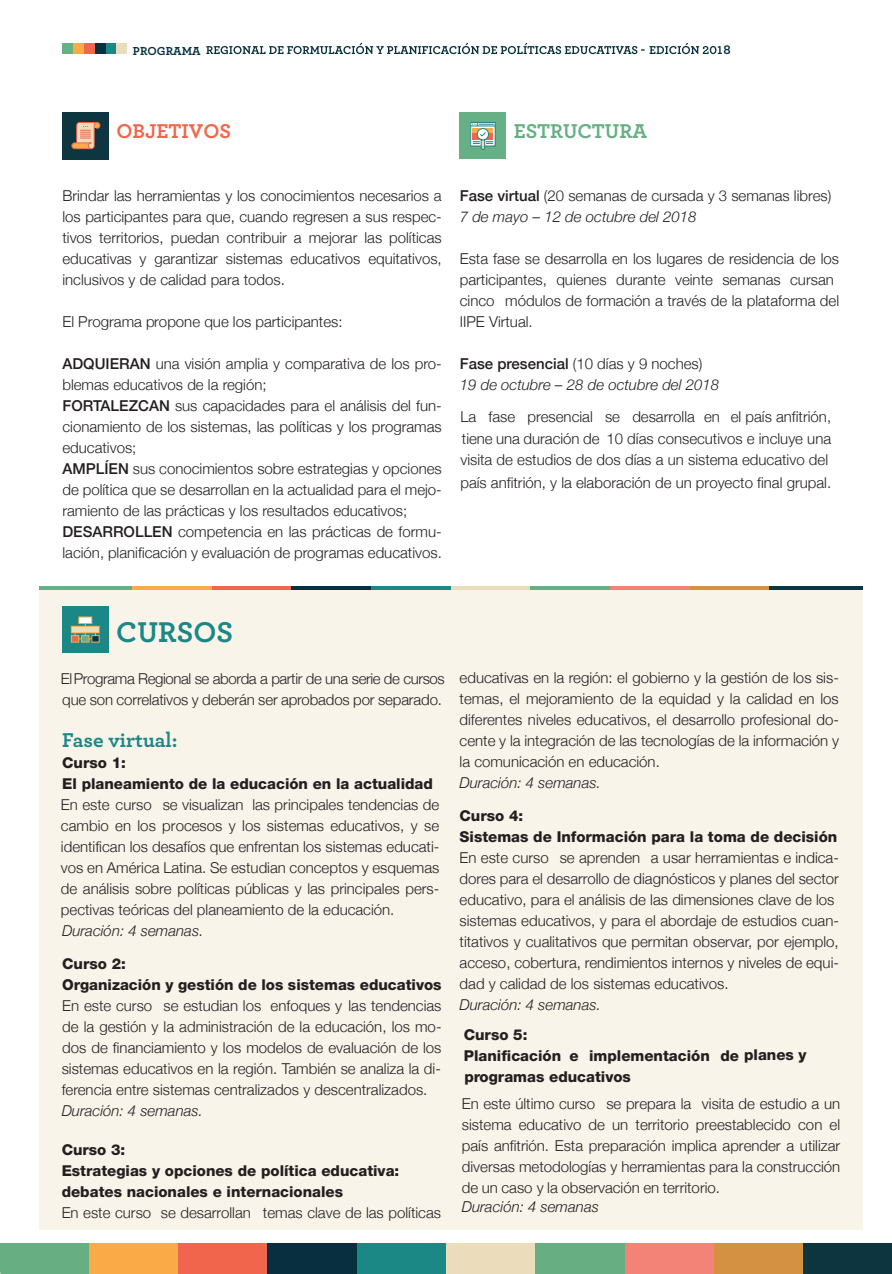
<style>
.page{position:relative;width:892px;height:1274px;background:#fff}
.page>*{position:absolute;margin:0;border:0;box-sizing:border-box;transform-origin:0 0}
.t1{font:700 30px "Archer";color:#1b8887}
.t2{font:700 21px "Archer";color:#1b8887}
.t3{font:700 21px "Archer";color:#67af84}
.t4{font:700 21px "Archer";color:#f2664b}
.t5{font:300 15px/21px "Helvetica Neue";color:#231f20}
.t6{font:800 15px/21px "Helvetica Neue";color:#231f20}
.t7{font:italic 300 15px/21px "Helvetica Neue";color:#231f20}
.t8{font:300 15px/21px "Helvetica Neue";letter-spacing:-.025em;color:#231f20}
.t9{font:700 13.5px "Archer";color:#083040}
.t10{font:700 12.15px "Archer";color:#083040}
.s1{font-weight:500}
.s2{font-style:italic}
.s3{font-weight:500;font-style:normal}
.s4{font-style:normal}
</style>
<div class="page">
<div style="left:39px;top:587px;width:822px;height:643px;background:#f8f4e9"></div>
<div style="left:0;top:1244px;width:89px;height:30px;background:#67af83"></div>
<div style="left:89px;top:1244px;width:89px;height:30px;background:#faab48"></div>
<div style="left:178px;top:1244px;width:89px;height:30px;background:#f1654c"></div>
<div style="left:267px;top:1244px;width:90px;height:30px;background:#072f40"></div>
<div style="left:356px;top:1244px;width:90px;height:30px;background:#1b8886"></div>
<div style="left:446px;top:1244px;width:89px;height:30px;background:#ebddbc"></div>
<div style="left:535px;top:1244px;width:90px;height:30px;background:#67af83"></div>
<div style="left:624px;top:1244px;width:90px;height:30px;background:#f38377"></div>
<div style="left:714px;top:1244px;width:89px;height:30px;background:#d49142"></div>
<div style="left:803px;top:1244px;width:88px;height:30px;background:#0d3540"></div>
<hr style="left:39px;top:586px;width:93px;height:3px;background:#67af84">
<hr style="left:132px;top:586px;width:80px;height:3px;background:#faac48">
<hr style="left:212px;top:586px;width:79px;height:3px;background:#f2664b">
<hr style="left:291px;top:586px;width:80px;height:3px;background:#083040">
<hr style="left:371px;top:586px;width:79px;height:3px;background:#1b8887">
<hr style="left:450px;top:586px;width:80px;height:3px;background:#eaddbc">
<hr style="left:530px;top:586px;width:80px;height:3px;background:#67af84">
<hr style="left:609px;top:586px;width:80px;height:3px;background:#f38277">
<hr style="left:689px;top:586px;width:80px;height:3px;background:#d49143">
<hr style="left:769px;top:586px;width:93px;height:3px;background:#0e3640">
<div style="left:62px;top:112px;width:47px;height:47px;background:#0e3640"></div>
<svg style="left:71px;top:122px;width:30px;height:28px"></svg>
<div style="left:459px;top:113px;width:46px;height:46px;background:#67af84"></div>
<svg style="left:470px;top:122px;width:26px;height:28px"></svg>
<div style="left:62px;top:606px;width:46px;height:47px;background:#1b8887"></div>
<div style="left:71px;top:626px;width:28px;height:7px;background:#eaddbc"></div>
<div style="left:71px;top:626px;width:29px;height:7px;border:1px solid #faac48"></div>
<div style="left:71px;top:635px;width:8px;height:8px;background:#f2664b;border:1px solid #faac48"></div>
<svg style="left:74px;top:616px;width:26px;height:27px"></svg>
<div style="left:84px;top:43px;width:11px;height:11px;background:#f2664b"></div>
<div style="left:73px;top:43px;width:11px;height:11px;background:#faac48"></div>
<div style="left:62px;top:43px;width:11px;height:11px;background:#67af84"></div>
<div style="left:116px;top:43px;width:11px;height:11px;background:#eaddbc"></div>
<div style="left:105px;top:43px;width:11px;height:11px;background:#1b8887"></div>
<div style="left:95px;top:43px;width:10px;height:11px;background:#083040"></div>
<svg style="left:206px;top:43px;width:515px;height:11px"></svg>
<p class="t10" style="left:133px;top:41px;width:69px">PROGRAMA</p>
<p class="t9" style="left:723px;top:39px;width:9px">8</p>
<h2 class="t4" style="left:116px;top:115px;width:116px">OBJETIVOS</h2>
<h2 class="t3" style="left:513px;top:115px;width:135px">ESTRUCTURA</h2>
<p class="t5" style="left:62px;top:185px;width:380px;text-align:justify">Brindar las herramientas y los conocimientos necesarios a los participantes para que, cuando regresen a sus respec&shy;tivos territorios, puedan contribuir a mejorar las políticas educativas y garantizar sistemas educativos equitativos, inclusivos y de calidad para todos.</p>
<p class="t5" style="left:62px;top:311px;width:281px">El Programa propone que los participantes:</p>
<p class="t5" style="left:62px;top:353px;width:380px"><span class="s1">ADQUIERAN</span> una visión amplia y comparativa de los pro&shy;blemas educativos de la región;<br><span class="s1">FORTALEZCAN</span> sus capacidades para el análisis del fun&shy;cionamiento de los sistemas, las políticas y los programas educativos;<br><span class="s1">AMPLÍEN</span> sus conocimientos sobre estrategias y opciones de política que se desarrollan en la actualidad para el mejo&shy;ramiento de las prácticas y los resultados educativos; <span class="s1">DESARROLLEN</span> competencia en las prácticas de formu&shy;lación, planificación y evaluación de programas educativos.</p>
<p class="t5" style="left:459px;top:185px;width:373px"><span class="s1">Fase virtual</span> (20 semanas de cursada y 3 semanas libres)<br><span class="s2">7 de mayo – 12 de octubre del 2018</span></p>
<p class="t5" style="left:459px;top:248px;width:380px">Esta fase se desarrolla en los lugares de residencia de los participantes, quienes durante veinte semanas cursan cinco módulos de formación a través de la plataforma del IIPE Virtual.</p>
<p class="t7" style="left:459px;top:353px;width:261px"><span class="s3">Fase presencial</span> <span class="s4">(10 días y 9 noches)<br></span>19 de octubre – 28 de octubre del 2018</p>
<p class="t5" style="left:730px;top:406px;width:102px">el país anfitrión,</p>
<p class="t5" style="left:460px;top:405px;width:372px;line-height:22.5px">La fase presencial se desarrolla en<br>tiene una duración de 10 días consecutivos e incluye una</p>
<p class="t5" style="left:460px;top:448px;width:372px;line-height:22.5px">visita de estudios de dos días a un sistema educativo del país anfitrión, y la elaboración de un proyecto final grupal.</p>
<h1 class="t1" style="left:116px;top:609px;width:118px">CURSOS</h1>
<p class="t8" style="left:61px;top:668px;width:385px">El Programa Regional se aborda a partir de una serie de cursos que son correlativos y deberán ser aprobados por separado.</p>
<h2 class="t2" style="left:62px;top:724px;width:117px">Fase virtual:</h2>
<p class="t6" style="left:62px;top:752px;width:372px">Curso 1:<br>El planeamiento de la educación en la actualidad</p>
<p class="t5" style="left:61px;top:794px;width:380px;text-align:justify">En este curso se visualizan las principales tendencias de cambio en los procesos y los sistemas educativos, y se identifican los desafíos que enfrentan los sistemas educati&shy;vos en América Latina. Se estudian conceptos y esquemas de análisis sobre políticas públicas y las principales pers&shy;pectivas teóricas del planeamiento de la educación.</p>
<p class="t7" style="left:62px;top:920px;width:143px">Duración: 4 semanas.</p>
<p class="t6" style="left:62px;top:953px;width:381px">Curso 2:<br>Organización y gestión de los sistemas educativos</p>
<p class="t5" style="left:62px;top:995px;width:381px;text-align:justify">En este curso se estudian los enfoques y las tendencias de la gestión y la administración de la educación, los mo&shy;dos de financiamiento y los modelos de evaluación de los sistemas educativos en la región. También se analiza la di&shy;ferencia entre sistemas centralizados y descentralizados.</p>
<p class="t7" style="left:62px;top:1100px;width:143px">Duración: 4 semanas.</p>
<p class="t6" style="left:62px;top:1139px;width:339px">Curso 3:<br>Estrategias y opciones de política educativa: debates nacionales e internacionales</p>
<p class="t5" style="left:62px;top:1202px;width:380px">En este curso se desarrollan temas clave de las políticas</p>
<p class="t5" style="left:459px;top:667px;width:381px;text-align:justify">educativas en la región: el gobierno y la gestión de los sis&shy;temas, el mejoramiento de la equidad y la calidad en los diferentes niveles educativos, el desarrollo profesional do&shy;cente y la integración de las tecnologías de la información y la comunicación en educación.</p>
<p class="t7" style="left:459px;top:772px;width:143px">Duración: 4 semanas.</p>
<p class="t6" style="left:459px;top:805px;width:379px">Curso 4:<br>Sistemas de Información para la toma de decisión</p>
<p class="t5" style="left:459px;top:847px;width:381px">En este curso se aprenden a usar herramientas e indica&shy;dores para el desarrollo de diagnósticos y planes del sector educativo, para el análisis de las dimensiones clave de los sistemas educativos, y para el abordaje de estudios cuan&shy;titativos y cualitativos que permitan observar, por ejemplo, acceso, cobertura, rendimientos internos y niveles de equi&shy;dad y calidad de los sistemas educativos.</p>
<p class="t7" style="left:459px;top:994px;width:143px">Duración: 4 semanas.</p>
<p class="t6" style="left:463px;top:1024px;width:344px">Curso 5:<br>Planificación e implementación de planes y programas educativos</p>
<p class="t5" style="left:461px;top:1093px;width:380px;text-align:justify">En este último curso se prepara la visita de estudio a un sistema educativo de un territorio preestablecido con el país anfitrión. Esta preparación implica aprender a utilizar diversas metodologías y herramientas para la construcción de un caso y la observación en territorio.</p>
<p class="t7" style="left:461px;top:1196px;width:138px">Duración: 4 semanas</p>
</div>
